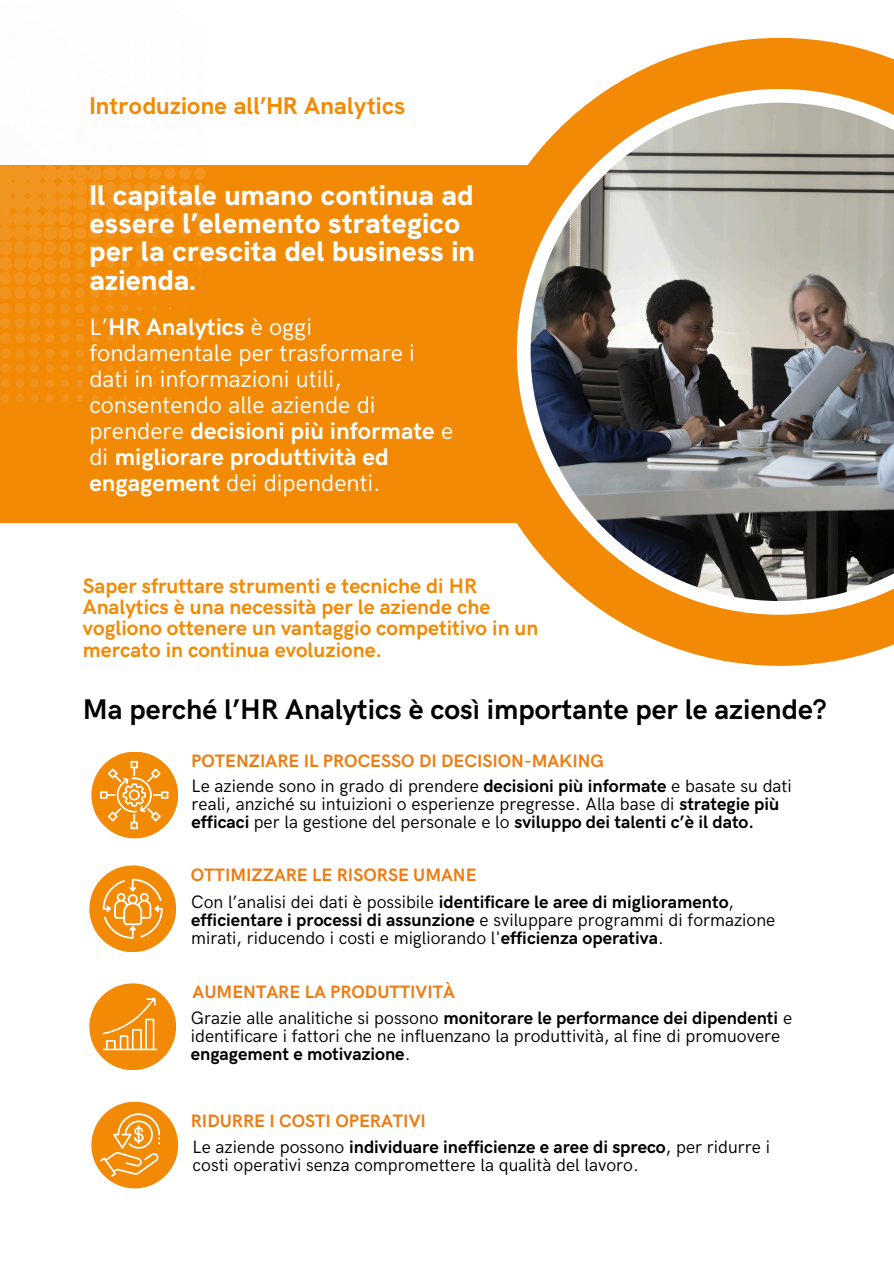
<style>
.page{position:relative;width:894px;height:1264px;background:#fff}
.page>*{position:absolute;margin:0;border:0;box-sizing:border-box;transform-origin:0 0}
.t1{font:800 28.5px/28.2px "HK Grotesk";color:#fff}
.t2{font:700 28.5px "HK Grotesk";color:#000}
.t3{font:24px/25.8px "HK Grotesk";color:#fff}
.t4{font:700 24px "HK Grotesk";color:#f28a05}
.t5{font:700 21px/21.3px "HK Grotesk";color:#f28a05}
.t6{font:18px/18px "HK Grotesk";color:#000}
.t7{font:700 18px "HK Grotesk";color:#ef7b10}
.s1{font-weight:700}
</style>
<div class="page">
<div style="left:0;top:165px;width:465px;height:358px;background:#f28a05"></div>
<div style="left:91px;top:751px;width:87px;height:87px;background:#f28a05;border-radius:50%"></div>
<div style="left:89px;top:865px;width:87px;height:87px;background:#f28a05;border-radius:50%"></div>
<div style="left:89px;top:983px;width:87px;height:87px;background:#f28a05;border-radius:50%"></div>
<div style="left:91px;top:1101px;width:87px;height:87px;background:#f28a05;border-radius:50%"></div>
<svg style="left:465px;top:38px;width:428px;height:628px"></svg>
<svg style="left:0;top:165px;width:207px;height:237px;background:#f18d0e"></svg>
<svg style="left:103px;top:878px;width:59px;height:60px"></svg>
<svg style="left:100px;top:1113px;width:60px;height:63px"></svg>
<svg style="left:100px;top:761px;width:68px;height:68px"></svg>
<svg style="left:102px;top:997px;width:56px;height:53px"></svg>
<h4 class="t4" style="left:89px;top:90px;width:317px">Introduzione all’HR Analytics</h4>
<p class="t1" style="left:89px;top:181px;width:387px">Il capitale umano continua ad essere l’elemento strategico per la crescita del business in azienda.</p>
<h2 class="t3" style="left:89px;top:315px;width:365px">L’<span class="s1">HR Analytics</span> è oggi fondamentale per trasformare i dati in informazioni utili, consentendo alle aziende di prendere <span class="s1">decisioni più informate</span> e di <span class="s1">migliorare produttività ed engagement</span> dei dipendenti.</h2>
<h1 class="t5" style="left:83px;top:575px;width:457px">Saper sfruttare strumenti e tecniche di HR Analytics è una necessità per le aziende che vogliono ottenere un vantaggio competitivo in un mercato in continua evoluzione.</h1>
<h3 class="t2" style="left:83px;top:693px;width:745px">Ma perché l’HR Analytics è così importante per le aziende?</h3>
<h1 class="t7" style="left:191px;top:750px;width:414px">POTENZIARE IL PROCESSO DI DECISION-MAKING</h1>
<p class="t6" style="left:191px;top:778px;width:601px">Le aziende sono in grado di prendere <span class="s1">decisioni più informate</span> e basate su dati reali, anziché su intuizioni o esperienze pregresse. Alla base di <span class="s1">strategie più efficaci</span> per la gestione del personale e lo <span class="s1">sviluppo dei talenti c’è il dato.</span></p>
<h5 class="t7" style="left:191px;top:864px;width:287px">OTTIMIZZARE LE RISORSE UMANE</h5>
<p class="t6" style="left:191px;top:893px;width:585px">Con l’analisi dei dati è possibile <span class="s1">identificare le aree di miglioramento</span>, <span class="s1">efficientare i processi di assunzione</span> e sviluppare programmi di formazione mirati, riducendo i costi e migliorando l'<span class="s1">efficienza operativa</span>.</p>
<p class="t7" style="left:192px;top:982px;width:264px">AUMENTARE LA PRODUTTIVITÀ</p>
<h5 class="t6" style="left:191px;top:1009px;width:602px">Grazie alle analitiche si possono <span class="s1">monitorare le performance dei dipendenti</span> e identificare i fattori che ne influenzano la produttività, al fine di promuovere <span class="s1">engagement e motivazione</span>.</h5>
<p class="t7" style="left:191px;top:1110px;width:236px">RIDURRE I COSTI OPERATIVI</p>
<p class="t6" style="left:192px;top:1138px;width:578px">Le aziende possono <span class="s1">individuare inefficienze e aree di spreco</span>, per ridurre i costi operativi senza compromettere la qualità del lavoro.</p>
</div>
